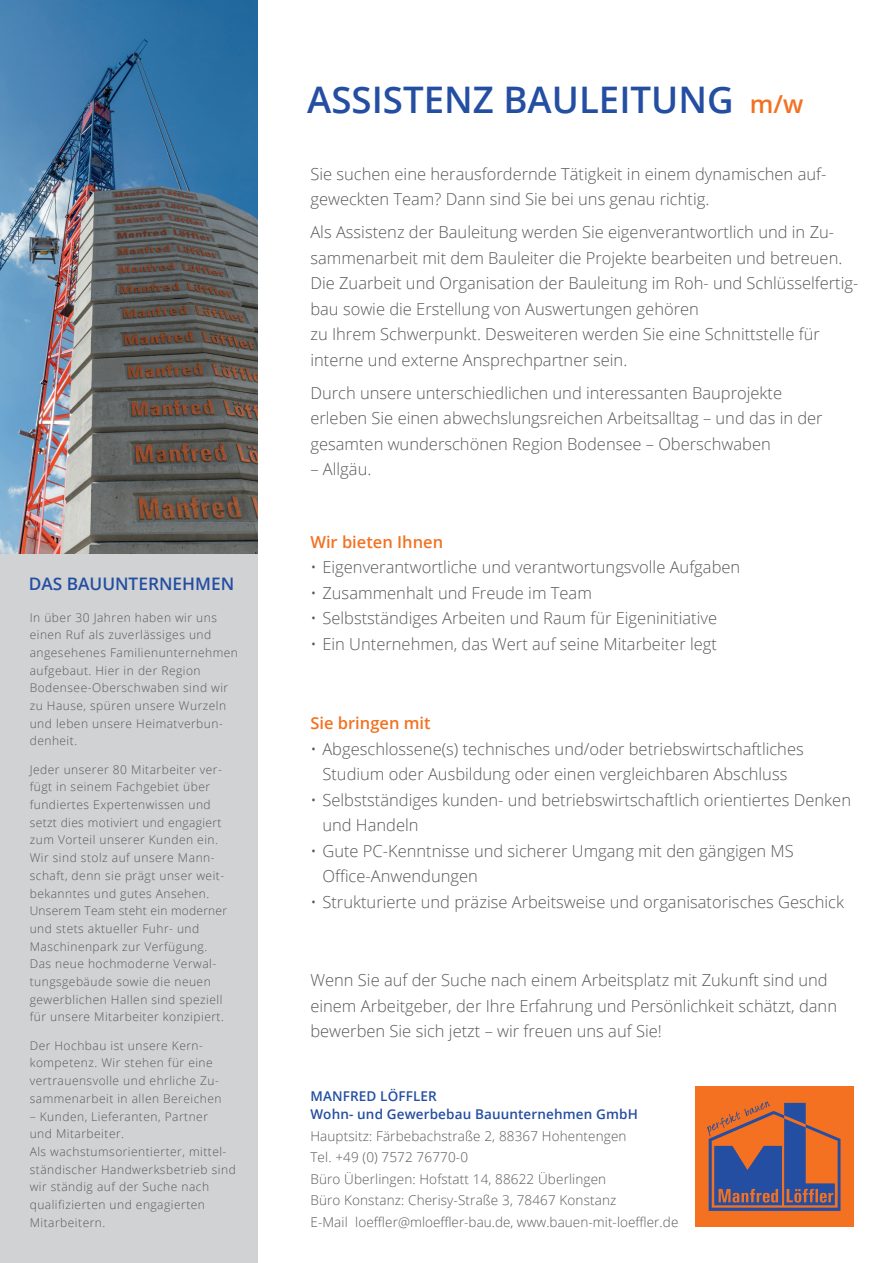
<style>
.page{position:relative;width:893px;height:1263px;background:#fff}
.page>*{position:absolute;margin:0;border:0;box-sizing:border-box;transform-origin:0 0}
.t1{font:600 36.6px "Open Sans";color:#244ea1}
.t2{font:600 17.25px "Open Sans";color:#244ea1}
.t3{font:300 16.5px/25.5px "Open Sans";color:#57585a}
.t4{font:600 16.5px "Open Sans";color:#f37121}
.t5{font:300 13.5px/21.5px "Open Sans";letter-spacing:.01em;color:#57585a}
.t6{font:600 13.5px/18px "Open Sans";letter-spacing:.01em;color:#244ea1}
.t7{font:300 12px/17.7px "Open Sans";letter-spacing:.04em;color:#57585a}
.s1{font-size:24.75px;color:#f37121}
</style>
<div class="page">
<div style="left:0;top:0;width:257px;height:1263px;background:#d1d2d4"></div>
<img style="left:0;top:0;width:257px;height:553px">
<div style="left:696px;top:1086px;width:158px;height:141px;background:#f37121"></div>
<svg style="left:707px;top:1101px;width:133px;height:110px"></svg>
<p class="t2" style="left:29px;top:572px;width:207px">DAS BAUUNTERNEHMEN</p>
<p class="t7" style="left:30px;top:608px;width:210px">In über 30 Jahren haben wir uns einen Ruf als zuverlässiges und angesehenes Familienunternehmen aufgebaut. Hier in der Region<br>Bodensee-Oberschwaben sind wir zu Hause, spüren unsere Wurzeln und leben unsere Heimatverbun&shy;denheit.</p>
<p class="t7" style="left:30px;top:760px;width:199px">Jeder unserer 80 Mitarbeiter ver&shy;fügt in seinem Fachgebiet über fundiertes Expertenwissen und setzt dies motiviert und engagiert zum Vorteil unserer Kunden ein.<br>Wir sind stolz auf unsere Mann&shy;schaft, denn sie prägt unser weit&shy;bekanntes und gutes Ansehen.<br>Unserem Team steht ein moderner und stets aktueller Fuhr- und<br>Maschinenpark zur Verfügung.<br>Das neue hochmoderne Verwal&shy;tungsgebäude sowie die neuen gewerblichen Hallen sind speziell für unsere Mitarbeiter konzipiert.</p>
<p class="t7" style="left:30px;top:1036px;width:193px">Der Hochbau ist unsere Kern&shy;kompetenz. Wir stehen für eine vertrauensvolle und ehrliche Zu&shy;sammenarbeit in allen Bereichen</p>
<p class="t7" style="left:30px;top:1107px;width:208px">– Kunden, Lieferanten, Partner<br>und Mitarbeiter.<br>Als wachstumsorientierter, mittel&shy;ständischer Handwerksbetrieb sind wir ständig auf der Suche nach qualifizierten und engagierten<br>Mitarbeitern.</p>
<h1 class="t1" style="left:307px;top:75px;width:498px">ASSISTENZ BAULEITUNG <span class="s1">m/w</span></h1>
<p class="t3" style="left:310px;top:160px;width:517px">Sie suchen eine herausfordernde Tätigkeit in einem dynamischen auf&shy;geweckten Team? Dann sind Sie bei uns genau richtig.</p>
<p class="t3" style="left:310px;top:219px;width:549px">Als Assistenz der Bauleitung werden Sie eigenverantwortlich und in Zu&shy;sammenarbeit mit dem Bauleiter die Projekte bearbeiten und betreuen.<br>Die Zuarbeit und Organisation der Bauleitung im Roh- und Schlüsselfertig&shy;bau sowie die Erstellung von Auswertungen gehören<br>zu Ihrem Schwerpunkt. Desweiteren werden Sie eine Schnittstelle für interne und externe Ansprechpartner sein.</p>
<p class="t3" style="left:310px;top:379px;width:514px">Durch unsere unterschiedlichen und interessanten Bauprojekte erleben Sie einen abwechslungsreichen Arbeitsalltag – und das in der gesamten wunderschönen Region Bodensee – Oberschwaben</p>
<p class="t3" style="left:310px;top:456px;width:62px">– Allgäu.</p>
<p class="t4" style="left:310px;top:530px;width:134px">Wir bieten Ihnen</p>
<p class="t3" style="left:310px;top:554px;width:431px">• Eigenverantwortliche und verantwortungsvolle Aufgaben</p>
<p class="t3" style="left:310px;top:579px;width:283px">• Zusammenhalt und Freude im Team</p>
<p class="t3" style="left:310px;top:605px;width:408px">• Selbstständiges Arbeiten und Raum für Eigeninitiative</p>
<p class="t3" style="left:310px;top:630px;width:408px">• Ein Unternehmen, das Wert auf seine Mitarbeiter legt</p>
<p class="t4" style="left:310px;top:712px;width:122px">Sie bringen mit</p>
<p class="t3" style="left:310px;top:735px;width:495px;text-align:center">• Abgeschlossene(s) technisches und/oder betriebswirtschaftliches<br>Studium oder Ausbildung oder einen vergleichbaren Abschluss</p>
<p class="t3" style="left:322px;top:786px;width:530px;text-indent:-12px">• Selbstständiges kunden- und betriebswirtschaftlich orientiertes Denken und Handeln</p>
<p class="t3" style="left:322px;top:837px;width:473px;text-indent:-12px">• Gute PC-Kenntnisse und sicherer Umgang mit den gängigen MS<br>Office-Anwendungen</p>
<p class="t3" style="left:310px;top:888px;width:535px">• Strukturierte und präzise Arbeitsweise und organisatorisches Geschick</p>
<p class="t3" style="left:310px;top:967px;width:528px">Wenn Sie auf der Suche nach einem Arbeitsplatz mit Zukunft sind und einem Arbeitgeber, der Ihre Erfahrung und Persönlichkeit schätzt, dann bewerben Sie sich jetzt – wir freuen uns auf Sie!</p>
<p class="t6" style="left:310px;top:1087px;width:329px">MANFRED LÖFFLER<br>Wohn- und Gewerbebau Bauunternehmen GmbH</p>
<p class="t5" style="left:310px;top:1125px;width:369px">Hauptsitz: Färbebachstraße 2, 88367 Hohentengen<br>Tel. +49 (0) 7572 76770-0<br>Büro Überlingen: Hofstatt 14, 88622 Überlingen<br>Büro Konstanz: Cherisy-Straße 3, 78467 Konstanz<br>E-Mail loeffler@mloeffler-bau.de, www.bauen-mit-loeffler.de</p>
</div>
